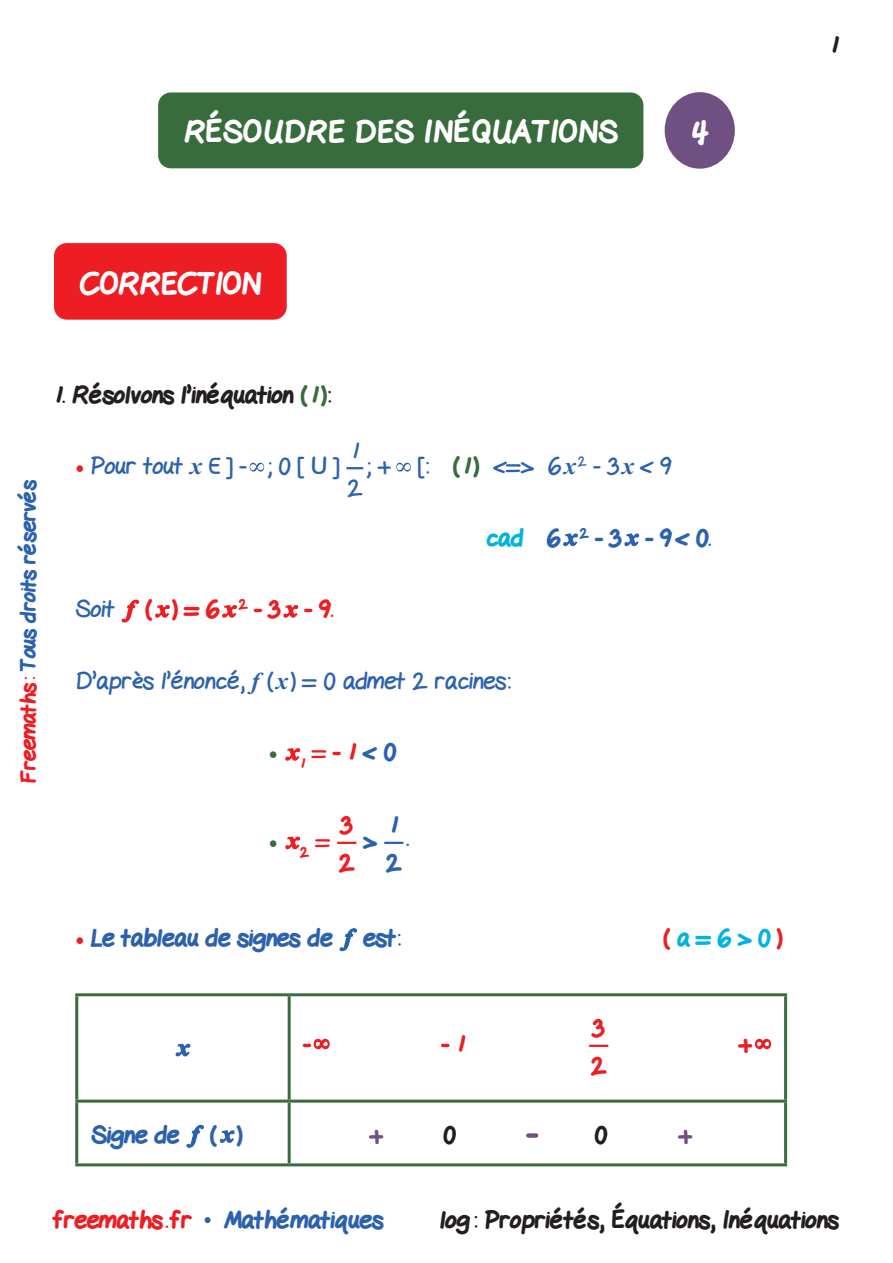
<style>
.page{position:relative;width:893px;height:1263px;background:#fff}
.page>*{position:absolute;margin:0;border:0;box-sizing:border-box;transform-origin:0 0}
.t1{font:800 30px "Gel Pen";letter-spacing:.02em;color:#fff}
.t2{font:800 30px "Gel Pen";color:#fff}
.Texte-corr{font:24px "Gel Pen";color:#2c62ad}
.Texte-corr-2{font:800 24px "Gel Pen";letter-spacing:-.005em;color:#2c62ad}
.Texte-Ennonce{font:800 24px "Gel Pen";color:#231f20}
.Texte-corr-3{font:800 24px "Gel Pen";color:#ee1d23}
.Texte-corr-4{font:800 24px "Gel Pen";color:#00b3e0}
.Texte{font:800 24px "Gel Pen";color:#ee1d23}
.Texte-corr-5{font:700 24px "Minion Pro";color:#386c3d}
.Texte-2{font:24px "Gel Pen";color:#2c62ad}
.Texte-3{font:800 24px "Gel Pen";color:#2c62ad}
.Texte-corr-6{font:800 24px "Gel Pen";color:#704f83}
.Texte-corr-7{font:800 24px "Gel Pen";color:#231f20}
.t3{font:800 21px "Gel Pen";letter-spacing:-.01em;color:#2c62ad}
.s1{color:#ee1d23}
.s2{color:#386c3d}
.s3{font-family:"Minion Pro";font-weight:700;color:#ee1d23}
.s4{font-family:"Times New Roman";font-weight:700;font-style:italic}
.s5{font-weight:800;color:#386c3d}
.s6{color:#00b3e0}
.s7{font-family:"Minion Pro";font-weight:700;color:#386c3d}
.s8{font-weight:400}
.s9{color:#2c62ad}
.s10{font-family:"Gel Pen";font-weight:400;color:#ee1d23}
.s11{font-family:"Times New Roman";font-weight:400}
</style>
<div class="page">
<div style="left:54px;top:243px;width:233px;height:77px;background:#ee1d23;border-radius:13px"></div>
<div style="left:665px;top:92px;width:70px;height:77px;background:#704f83;border-radius:50%"></div>
<div style="left:158px;top:92px;width:485px;height:76px;background:#386c3d;border-radius:13px"></div>
<svg style="left:250px;top:463px;width:14px;height:9px"></svg>
<svg style="left:346px;top:467px;width:17px;height:2px"></svg>
<svg style="left:396px;top:463px;width:15px;height:9px"></svg>
<svg style="left:563px;top:533px;width:15px;height:14px"></svg>
<svg style="left:624px;top:533px;width:16px;height:14px"></svg>
<svg style="left:121px;top:599px;width:19px;height:24px"></svg>
<svg style="left:155px;top:605px;width:15px;height:13px"></svg>
<svg style="left:222px;top:605px;width:15px;height:13px"></svg>
<svg style="left:283px;top:605px;width:16px;height:13px"></svg>
<svg style="left:285px;top:748px;width:16px;height:13px"></svg>
<svg style="left:285px;top:836px;width:16px;height:14px"></svg>
<svg style="left:337px;top:842px;width:19px;height:2px"></svg>
<svg style="left:384px;top:842px;width:19px;height:2px"></svg>
<svg style="left:339px;top:928px;width:18px;height:24px"></svg>
<hr style="left:75px;top:993px;width:214px;height:3px;background:#386c3d">
<hr style="left:75px;top:996px;width:3px;height:103px;background:#386c3d">
<hr style="left:289px;top:993px;width:498px;height:3px;background:#386c3d">
<hr style="left:288px;top:996px;width:3px;height:103px;background:#386c3d">
<hr style="left:784px;top:996px;width:3px;height:103px;background:#386c3d">
<hr style="left:75px;top:1099px;width:214px;height:3px;background:#386c3d">
<hr style="left:75px;top:1102px;width:3px;height:61px;background:#386c3d">
<hr style="left:289px;top:1099px;width:498px;height:3px;background:#386c3d">
<hr style="left:288px;top:1102px;width:3px;height:61px;background:#386c3d">
<hr style="left:75px;top:1163px;width:214px;height:3px;background:#386c3d">
<hr style="left:289px;top:1163px;width:498px;height:3px;background:#386c3d">
<hr style="left:784px;top:1102px;width:3px;height:61px;background:#386c3d">
<svg style="left:175px;top:1043px;width:16px;height:14px"></svg>
<svg style="left:313px;top:1038px;width:17px;height:12px"></svg>
<svg style="left:589px;top:1045px;width:19px;height:2px"></svg>
<svg style="left:755px;top:1038px;width:17px;height:12px"></svg>
<svg style="left:186px;top:1124px;width:18px;height:24px"></svg>
<svg style="left:219px;top:1130px;width:16px;height:13px"></svg>
<svg style="left:526px;top:1133px;width:12px;height:5px"></svg>
<p class="t1" style="left:184px;top:107px;width:436px">RÉSOUDRE DES INÉQUATIONS</p>
<p class="t1" style="left:690px;top:107px;width:20px">4</p>
<p class="Texte-Ennonce" style="left:830px;top:25px;width:10px">1</p>
<p class="t2" style="left:80px;top:259px;width:183px">CORRECTION</p>
<p class="t3" style="left:11px;top:783px;width:305px;rotate:-90deg"><span class="s1">Freemaths:</span> Tous droits réservés</p>
<p class="Texte-Ennonce" style="left:54px;top:375px;width:279px">1. Résolvons l’inéquation <span class="s2">(1)</span>:</p>
<p class="Texte-corr" style="left:75px;top:446px;width:230px"><span class="s3">•</span> Pour tout <span class="s4">x</span> ı ] - ; 0 [</p>
<p class="Texte-corr" style="left:335px;top:446px;width:6px">]</p>
<p class="Texte-2" style="left:351px;top:431px;width:10px">1</p>
<p class="Texte-2" style="left:347px;top:468px;width:16px">2</p>
<p class="Texte-corr" style="left:366px;top:446px;width:26px">; +</p>
<p class="Texte-corr" style="left:418px;top:446px;width:255px">[: <span class="s5">(1)</span> &lt;=&gt; 6<span class="s4">x</span><sup>2</sup> - 3<span class="s4">x</span> &lt; 9</p>
<p class="Texte-corr-2" style="left:486px;top:518px;width:226px"><span class="s6">cad</span> 6 <sup>2</sup> - 3 - 9&lt; 0.</p>
<p class="Texte-corr" style="left:75px;top:589px;width:41px">Soit</p>
<p class="Texte-corr-3" style="left:145px;top:589px;width:190px">( )=6 <sup>2</sup> - 3 - 9.</p>
<p class="Texte-corr" style="left:75px;top:661px;width:437px">D’après l’énoncé, <span class="s4">f</span> (<span class="s4">x</span>) = 0 admet 2 racines:</p>
<p class="Texte-corr-3" style="left:269px;top:732px;width:129px"><span class="s7">•</span> <sub>1</sub><span class="s8">=</span> - 1<span class="s9">&lt; 0</span></p>
<p class="Texte-corr-5" style="left:269px;top:824px;width:63px">• <sub>2</sub><span class="s10">=</span></p>
<p class="Texte" style="left:341px;top:805px;width:13px">3</p>
<p class="Texte" style="left:339px;top:843px;width:17px">2</p>
<p class="Texte-corr-2" style="left:364px;top:821px;width:15px">&gt;</p>
<p class="Texte-3" style="left:390px;top:805px;width:10px">1</p>
<p class="Texte-3" style="left:386px;top:843px;width:17px">2</p>
<p class="Texte-corr-2" style="left:406px;top:818px;width:4px">.</p>
<p class="Texte-corr-2" style="left:75px;top:918px;width:259px"><span class="s3">•</span> Le tableau de signes de</p>
<p class="Texte-corr-2" style="left:363px;top:918px;width:39px">est:</p>
<p class="Texte-corr-4" style="left:663px;top:918px;width:121px"><span class="s1">(</span>a = 6 &gt; 0<span class="s1">)</span></p>
<p class="Texte-corr-3" style="left:304px;top:1024px;width:9px">-</p>
<p class="Texte-corr-3" style="left:442px;top:1024px;width:24px">- 1</p>
<p class="Texte" style="left:593px;top:1008px;width:13px">3</p>
<p class="Texte" style="left:591px;top:1046px;width:17px">2</p>
<p class="Texte-corr-2" style="left:91px;top:1115px;width:90px">Signe de</p>
<p class="Texte-corr-2" style="left:210px;top:1115px;width:34px">( )</p>
<p class="Texte-corr-6" style="left:370px;top:1115px;width:15px">+</p>
<p class="Texte-corr-7" style="left:444px;top:1115px;width:14px">0</p>
<p class="Texte-corr-7" style="left:595px;top:1115px;width:14px">0</p>
<p class="Texte-corr-6" style="left:679px;top:1115px;width:15px">+</p>
<p class="Texte-corr-3" style="left:739px;top:1024px;width:15px">+</p>
<p class="Texte-corr-2" style="left:54px;top:1200px;width:331px"><span class="s1">freemaths . fr</span> <span class="s11">•</span> Mathématiques</p>
<p class="Texte-Ennonce" style="left:440px;top:1200px;width:400px">log: Propriétés, Équations, Inéquations</p>
</div>
